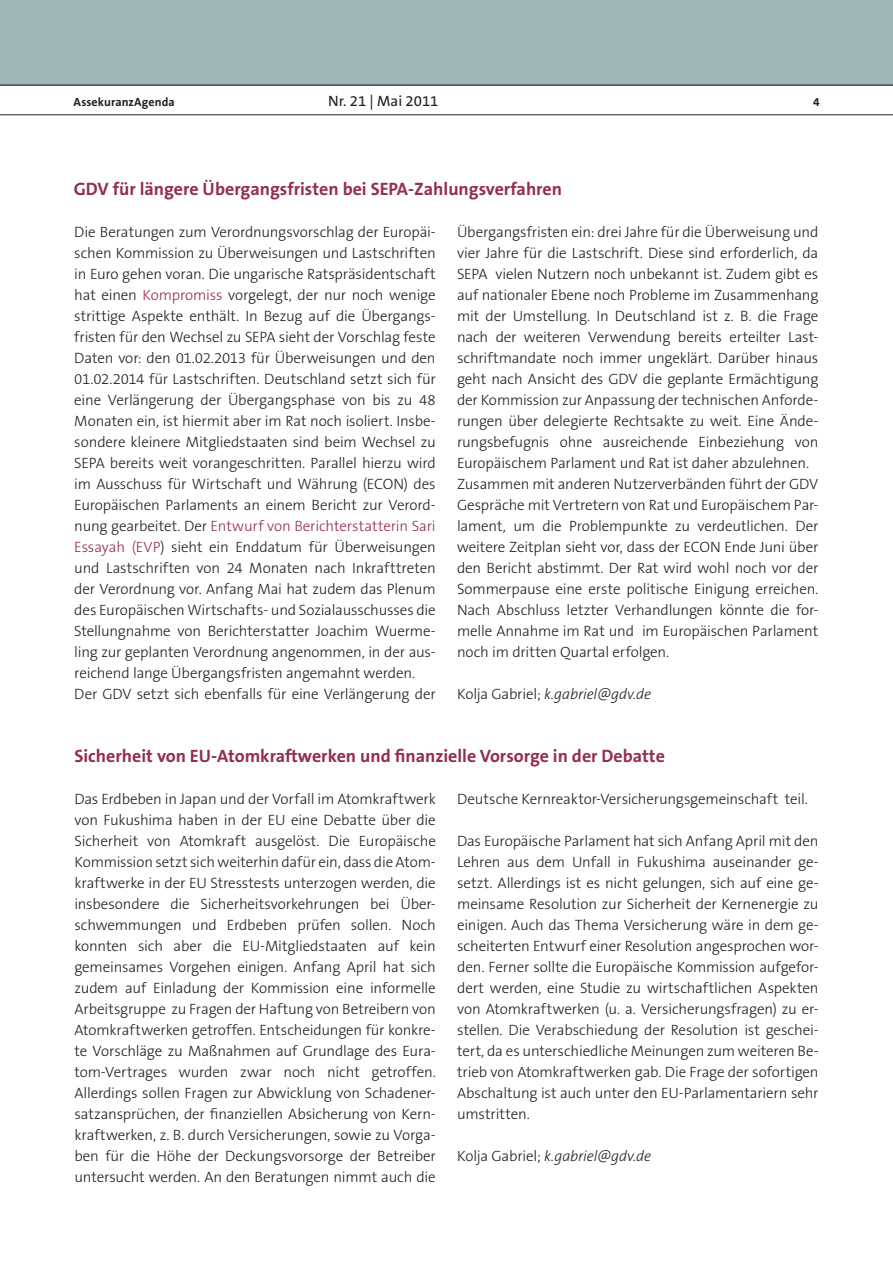
<style>
.page{position:relative;width:893px;height:1263px;background:#fff}
.page>*{position:absolute;margin:0;border:0;box-sizing:border-box;transform-origin:0 0}
.t1{font:700 18px "The Sans B7";color:#942d53}
.t2{font:300 15px/21px "The Sans B3";letter-spacing:-.015em;color:#231f20}
.t3{font:italic 300 15px "The Sans B3";letter-spacing:-.005em;color:#231f20}
.t4{font:15px "The Sans B5 Plain";color:#231f20}
.t5{font:700 12px "The Sans B7";letter-spacing:.01em;color:#231f20}
.s1{color:#942d53}
.s2{font-style:normal}
</style>
<div class="page">
<div style="left:0;top:0;width:893px;height:85px;background:#9db8b7"></div>
<hr style="left:0;top:85px;width:893px;height:1px;background:#231f20">
<hr style="left:0;top:114px;width:893px;height:1px;background:#231f20">
<p class="t5" style="left:74px;top:95px;width:103px">AssekuranzAgenda</p>
<p class="t4" style="left:328px;top:93px;width:112px">Nr. 21 | Mai 2011</p>
<p class="t5" style="left:813px;top:95px;width:8px">4</p>
<p class="t1" style="left:74px;top:179px;width:490px">GDV für längere Übergangsfristen bei SEPA-Zahlungsverfahren</p>
<p class="t2" style="left:74px;top:222px;width:363px">Die Beratungen zum Verordnungsvorschlag der Europäi&shy;schen Kommission zu Überweisungen und Lastschriften in Euro gehen voran. Die ungarische Ratspräsidentschaft hat einen <span class="s1">Kompromiss</span> vorgelegt, der nur noch wenige strittige Aspekte enthält. In Bezug auf die Übergangs&shy;fristen für den Wechsel zu SEPA sieht der Vorschlag feste Daten vor: den 01.02.2013 für Überweisungen und den 01.02.2014 für Lastschriften. Deutschland setzt sich für eine Verlängerung der Übergangsphase von bis zu 48<br>Monaten ein, ist hiermit aber im Rat noch isoliert. Insbe&shy;sondere kleinere Mitgliedstaaten sind beim Wechsel zu SEPA bereits weit vorangeschritten. Parallel hierzu wird im Ausschuss für Wirtschaft und Währung (ECON) des Europäischen Parlaments an einem Bericht zur Verord&shy;nung gearbeitet. Der <span class="s1">Entwurf von Berichterstatterin Sari Essayah (EVP</span>) sieht ein Enddatum für Überweisungen und Lastschriften von 24 Monaten nach Inkrafttreten der Verordnung vor. Anfang Mai hat zudem das Plenum des Europäischen Wirtschafts- und Sozialausschusses die Stellungnahme von Berichterstatter Joachim Wuerme&shy;ling zur geplanten Verordnung angenommen, in der aus&shy;reichend lange Übergangsfristen angemahnt werden.<br>Der GDV setzt sich ebenfalls für eine Verlängerung der</p>
<p class="t2" style="left:457px;top:222px;width:363px">Übergangsfristen ein: drei Jahre für die Überweisung und vier Jahre für die Lastschrift. Diese sind erforderlich, da SEPA vielen Nutzern noch unbekannt ist. Zudem gibt es auf nationaler Ebene noch Probleme im Zusammenhang mit der Umstellung. In Deutschland ist z. B. die Frage nach der weiteren Verwendung bereits erteilter Last&shy;schriftmandate noch immer ungeklärt. Darüber hinaus geht nach Ansicht des GDV die geplante Ermächtigung der Kommission zur Anpassung der technischen Anforde&shy;rungen über delegierte Rechtsakte zu weit. Eine Ände&shy;rungsbefugnis ohne ausreichende Einbeziehung von Europäischem Parlament und Rat ist daher abzulehnen.<br>Zusammen mit anderen Nutzerverbänden führt der GDV Gespräche mit Vertretern von Rat und Europäischem Par&shy;lament, um die Problempunkte zu verdeutlichen. Der weitere Zeitplan sieht vor, dass der ECON Ende Juni über den Bericht abstimmt. Der Rat wird wohl noch vor der Sommerpause eine erste politische Einigung erreichen.<br>Nach Abschluss letzter Verhandlungen könnte die for&shy;melle Annahme im Rat und im Europäischen Parlament noch im dritten Quartal erfolgen.</p>
<p class="t3" style="left:457px;top:686px;width:196px"><span class="s2">Kolja Gabriel;</span> k.gabriel@gdv.de</p>
<p class="t1" style="left:74px;top:747px;width:592px">Sicherheit von EU-Atomkraftwerken und finanzielle Vorsorge in der Debatte</p>
<p class="t2" style="left:74px;top:789px;width:363px;text-align:justify">Das Erdbeben in Japan und der Vorfall im Atomkraftwerk von Fukushima haben in der EU eine Debatte über die Sicherheit von Atomkraft ausgelöst. Die Europäische Kommission setzt sich weiterhin dafür ein, dass die Atom&shy;kraftwerke in der EU Stresstests unterzogen werden, die insbesondere die Sicherheitsvorkehrungen bei Über&shy;schwemmungen und Erdbeben prüfen sollen. Noch konnten sich aber die EU-Mitgliedstaaten auf kein gemeinsames Vorgehen einigen. Anfang April hat sich zudem auf Einladung der Kommission eine informelle Arbeitsgruppe zu Fragen der Haftung von Betreibern von Atomkraftwerken getroffen. Entscheidungen für konkre&shy;te Vorschläge zu Maßnahmen auf Grundlage des Eura&shy;tom-Vertrages wurden zwar noch nicht getroffen.<br>Allerdings sollen Fragen zur Abwicklung von Schadener&shy;satzansprüchen, der finanziellen Absicherung von Kern&shy;kraftwerken, z. B. durch Versicherungen, sowie zu Vorga&shy;ben für die Höhe der Deckungsvorsorge der Betreiber untersucht werden. An den Beratungen nimmt auch die</p>
<p class="t2" style="left:457px;top:789px;width:352px">Deutsche Kernreaktor-Versicherungsgemeinschaft teil.</p>
<p class="t2" style="left:457px;top:831px;width:363px;text-align:justify">Das Europäische Parlament hat sich Anfang April mit den Lehren aus dem Unfall in Fukushima auseinander ge&shy;setzt. Allerdings ist es nicht gelungen, sich auf eine ge&shy;meinsame Resolution zur Sicherheit der Kernenergie zu einigen. Auch das Thema Versicherung wäre in dem ge&shy;scheiterten Entwurf einer Resolution angesprochen wor&shy;den. Ferner sollte die Europäische Kommission aufgefor&shy;dert werden, eine Studie zu wirtschaftlichen Aspekten von Atomkraftwerken (u. a. Versicherungsfragen) zu er&shy;stellen. Die Verabschiedung der Resolution ist geschei&shy;tert, da es unterschiedliche Meinungen zum weiteren Be&shy;trieb von Atomkraftwerken gab. Die Frage der sofortigen Abschaltung ist auch unter den EU-Parlamentariern sehr umstritten.</p>
<p class="t3" style="left:457px;top:1148px;width:196px"><span class="s2">Kolja Gabriel;</span> k.gabriel@gdv.de</p>
</div>
